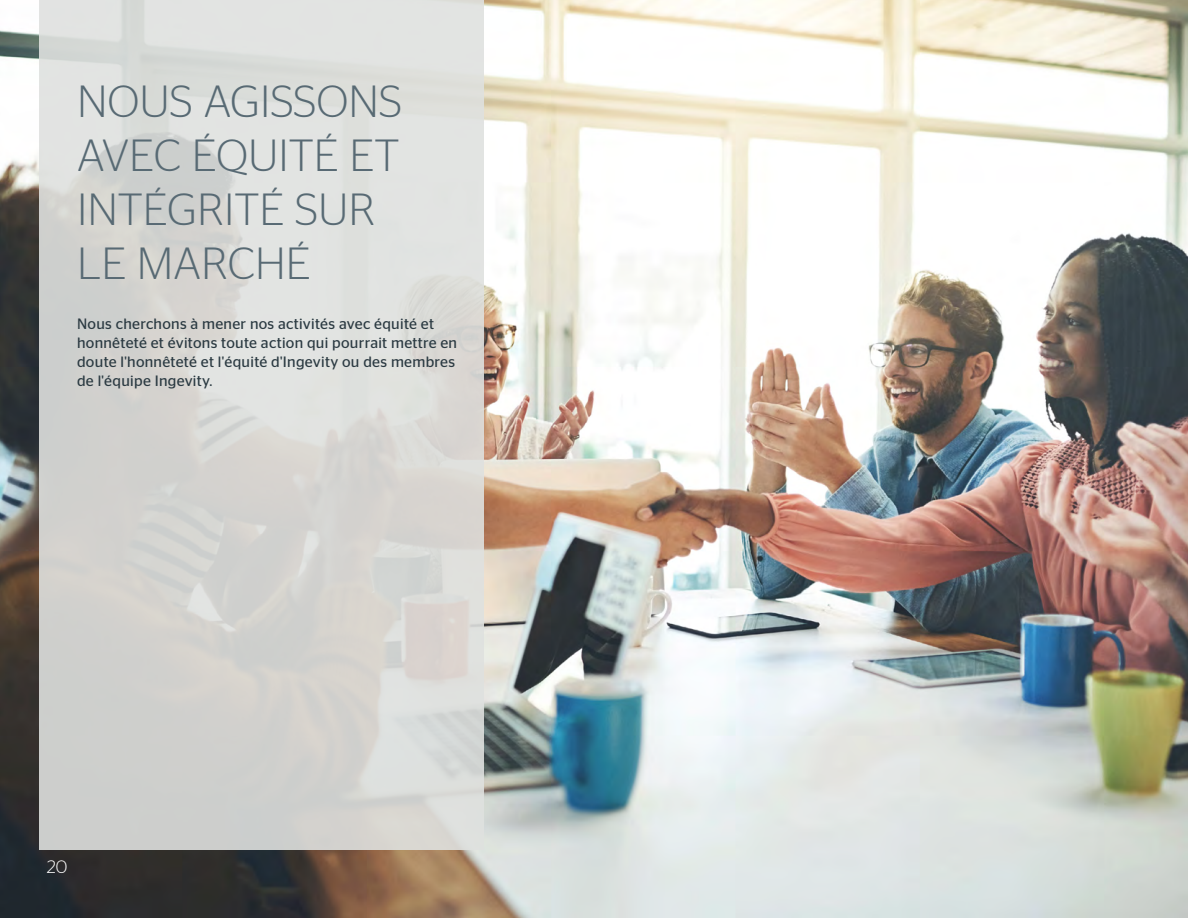
<style>
.page{position:relative;width:1188px;height:918px;background:#fff}
.page>*{position:absolute;margin:0;border:0;box-sizing:border-box;transform-origin:0 0}
.t1{font:300 45px/54px "Stag Sans";color:#586a74}
.t2{font:300 18px "Stag Sans";color:#fff}
.t3{font:15px/18.8px "Stag Sans";letter-spacing:.02em;color:#2b3a42}
</style>
<div class="page">
<img style="left:0;top:0;width:1188px;height:918px">
<svg style="left:39px;top:0;width:445px;height:849px;fill:#d7d5d1"></svg>
<hr style="left:1187px;top:66px;width:1px;height:87px;background:#8dc63f">
<h1 class="t1" style="left:77px;top:74px;width:326px">NOUS AGISSONS<br>AVEC ÉQUITÉ ET<br>INTÉGRITÉ SUR<br>LE MARCHÉ</h1>
<p class="t3" style="left:77px;top:315px;width:382px">Nous cherchons à mener nos activités avec équité et honnêteté et évitons toute action qui pourrait mettre en doute l'honnêteté et l'équité d'Ingevity ou des membres de l'équipe Ingevity.</p>
<p class="t2" style="left:47px;top:857px;width:22px">20</p>
</div>
